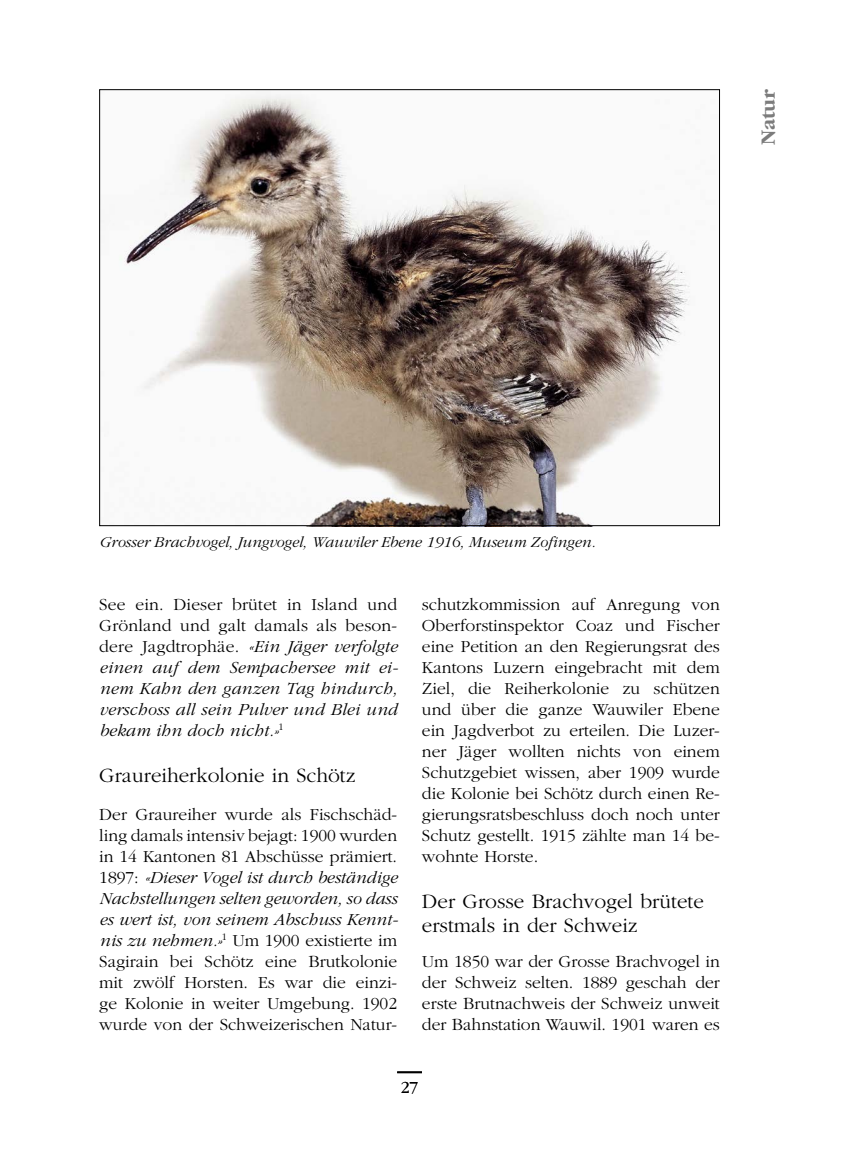
<style>
.page{position:relative;width:844px;height:1166px;background:#fff}
.page>*{position:absolute;margin:0;border:0;box-sizing:border-box;transform-origin:0 0}
.t1{font:300 21px/24.5px "Garamond";color:#000}
.t2{font:700 21px "Garamond";color:#7c7c7c}
.t3{font:300 17.5px/21px "Garamond";color:#000;text-align:justify}
.t4{font:italic 300 17.5px/21px "Garamond";letter-spacing:.01em;color:#000;text-align:justify}
.t5{font:italic 300 15.75px "Garamond";color:#000}
.s1{font-style:normal}
.s2{font-style:italic}
</style>
<div class="page">
<hr style="left:397px;top:1071px;width:25px;height:2px;background:#000">
<img style="left:119px;top:94px;width:571px;height:430px">
<p class="t2" style="left:757px;top:145px;width:57px;rotate:-90deg">Natur</p>
<p class="t5" style="left:99px;top:534px;width:497px">Grosser Brachvogel, Jungvogel, Wauwiler Ebene 1916, Museum Zofingen.</p>
<p class="t4" style="left:99px;top:594px;width:300px"><span class="s1">See ein. Dieser brütet in Island und Grönland und galt damals als beson&shy;dere Jagdtrophäe.</span> «Ein Jäger verfolgte einen auf dem Sempachersee mit ei&shy;nem Kahn den ganzen Tag hindurch, verschoss all sein Pulver und Blei und bekam ihn doch nicht.»<sup>1</sup></p>
<p class="t1" style="left:99px;top:763px;width:257px">Graureiherkolonie in Schötz</p>
<p class="t3" style="left:99px;top:804px;width:300px">Der Graureiher wurde als Fischschäd&shy;ling damals intensiv bejagt: 1900 wurden in 14 Kantonen 81 Abschüsse prämiert.<br>1897: <span class="s2">«Dieser Vogel ist durch beständige Nachstellungen selten geworden, so dass es wert ist, von seinem Abschuss Kennt&shy;nis zu nehmen.»</span><sup>1</sup> Um 1900 existierte im Sagirain bei Schötz eine Brutkolonie mit zwölf Horsten. Es war die einzi&shy;ge Kolonie in weiter Umgebung. 1902 wurde von der Schweizerischen Natur-</p>
<p class="t3" style="left:422px;top:594px;width:299px">schutzkommission auf Anregung von Oberforstinspektor Coaz und Fischer eine Petition an den Regierungsrat des Kantons Luzern eingebracht mit dem Ziel, die Reiherkolonie zu schützen und über die ganze Wauwiler Ebene ein Jagdverbot zu erteilen. Die Luzer&shy;ner Jäger wollten nichts von einem Schutzgebiet wissen, aber 1909 wurde die Kolonie bei Schötz durch einen Re&shy;gierungsratsbeschluss doch noch unter Schutz gestellt. 1915 zählte man 14 be&shy;wohnte Horste.</p>
<p class="t1" style="left:422px;top:889px;width:283px">Der Grosse Brachvogel brütete erstmals in der Schweiz</p>
<p class="t3" style="left:422px;top:951px;width:299px">Um 1850 war der Grosse Brachvogel in der Schweiz selten. 1889 geschah der erste Brutnachweis der Schweiz unweit der Bahnstation Wauwil. 1901 waren es</p>
<p class="t3" style="left:401px;top:1077px;width:19px">27</p>
</div>
